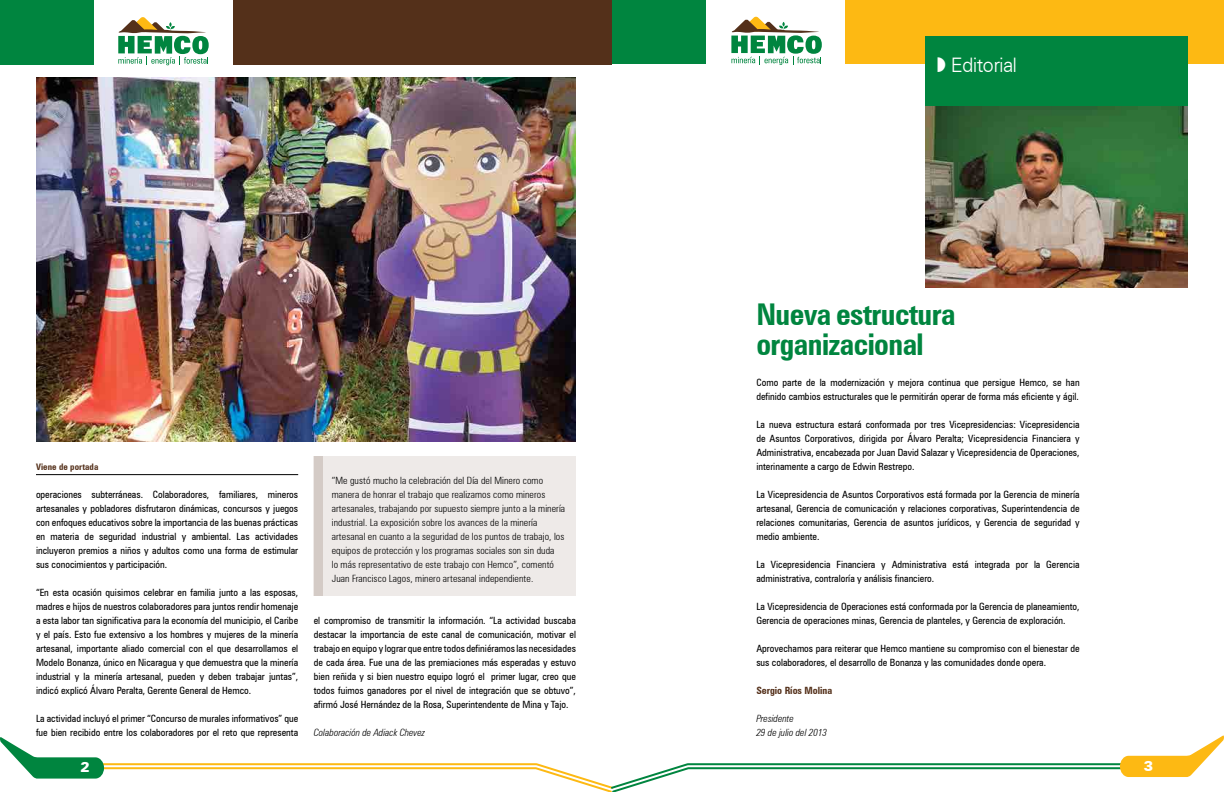
<style>
.page{position:relative;width:1224px;height:792px;background:#fff}
.page>*{position:absolute;margin:0;border:0;box-sizing:border-box;transform-origin:0 0}
.t1{font:700 condensed 30px/30px "Zurich BT";letter-spacing:-.02em;color:#00853f}
.t2{font:300 20px "Zurich BT";letter-spacing:-.04em;color:#fff}
.t3{font:900 14px "Zurich BT";color:#fff}
.t4{font:condensed 10px/14px "Zurich BT";color:#000;text-align:justify}
.t5{font:300 condensed 10px/14px "Zurich BT";letter-spacing:.01em;color:#000}
.t6{font:italic 300 condensed 10px/14px "Zurich BT";color:#000}
.t7{font:700 condensed 10px "Zurich BT";color:#54301a}
.t8{font:700 condensed 9px "Zurich BT";letter-spacing:.01em;color:#54301a}
.s1{font-family:"Monotype Sorts";font-weight:400}
</style>
<div class="page">
<svg style="left:0;top:735px;width:1224px;height:57px"></svg>
<div style="left:0;top:0;width:94px;height:64px;background:#00853f"></div>
<div style="left:612px;top:0;width:94px;height:64px;background:#00853f"></div>
<div style="left:233px;top:0;width:379px;height:64px;background:#54301a"></div>
<div style="left:845px;top:0;width:379px;height:64px;background:#fdb913"></div>
<svg style="left:118px;top:17px;width:91px;height:48px"></svg>
<svg style="left:731px;top:16px;width:91px;height:49px"></svg>
<div style="left:314px;top:456px;width:262px;height:140px;background:#eeeae8"></div>
<div style="left:314px;top:456px;width:8px;height:140px;background:#d4cbc6"></div>
<img style="left:926px;top:106px;width:262px;height:182px">
<div style="left:926px;top:36px;width:262px;height:70px;background:#00853f"></div>
<img style="left:36px;top:78px;width:540px;height:364px">
<hr style="left:36px;top:474px;width:262px;height:1px;background:#000">
<p class="t8" style="left:36px;top:461px;width:64px">Viene de portada</p>
<p class="t4" style="left:36px;top:487px;width:264px">operaciones subterráneas. Colaboradores, familiares, mineros artesanales y pobladores disfrutaron dinámicas, concursos y juegos con enfoques educativos sobre la importancia de las buenas prácticas en materia de seguridad industrial y ambiental. Las actividades incluyeron premios a niños y adultos como una forma de estimular sus conocimientos y participación.</p>
<p class="t4" style="left:36px;top:585px;width:264px">“En esta ocasión quisimos celebrar en familia junto a las esposas, madres e hijos de nuestros colaboradores para juntos rendir homenaje a esta labor tan significativa para la economía del municipio, el Caribe y el país. Esto fue extensivo a los hombres y mujeres de la minería artesanal, importante aliado comercial con el que desarrollamos el Modelo Bonanza, único en Nicaragua y que demuestra que la minería industrial y la minería artesanal, pueden y deben trabajar juntas”, indicó explicó Álvaro Peralta, Gerente General de Hemco.</p>
<p class="t4" style="left:36px;top:711px;width:264px">La actividad incluyó el primer “Concurso de murales informativos” que fue bien recibido entre los colaboradores por el reto que representa</p>
<p class="t5" style="left:332px;top:473px;width:235px">“Me gustó mucho la celebración del Día del Minero como manera de honrar el trabajo que realizamos como mineros artesanales, trabajando por supuesto siempre junto a la minería industrial. La exposición sobre los avances de la minería artesanal en cuanto a la seguridad de los puntos de trabajo, los equipos de protección y los programas sociales son sin duda<br>lo más representativo de este trabajo con Hemco”, comentó Juan Francisco Lagos, minero artesanal independiente.</p>
<p class="t4" style="left:314px;top:613px;width:264px">el compromiso de transmitir la información. “La actividad buscaba destacar la importancia de este canal de comunicación, motivar el trabajo en equipo y lograr que entre todos definiéramos las necesidades de cada área. Fue una de las premiaciones más esperadas y estuvo bien reñida y si bien nuestro equipo logró el primer lugar, creo que todos fuimos ganadores por el nivel de integración que se obtuvo”, afirmó José Hernández de la Rosa, Superintendente de Mina y Tajo.</p>
<p class="t6" style="left:314px;top:725px;width:113px">Colaboración de Adiack Chevez</p>
<h2 class="t2" style="left:937px;top:52px;width:82px"><span class="s1">Z</span> Editorial</h2>
<h1 class="t1" style="left:756px;top:299px;width:201px">Nueva estructura organizacional</h1>
<p class="t4" style="left:756px;top:375px;width:325px">Como parte de la modernización y mejora continua que persigue Hemco, se han definido cambios estructurales que le permitirán operar de forma más eficiente y ágil.</p>
<p class="t4" style="left:756px;top:417px;width:325px">La nueva estructura estará conformada por tres Vicepresidencias: Vicepresidencia de Asuntos Corporativos, dirigida por Álvaro Peralta; Vicepresidencia Financiera y Administrativa, encabezada por Juan David Salazar y Vicepresidencia de Operaciones, interinamente a cargo de Edwin Restrepo.</p>
<p class="t4" style="left:756px;top:487px;width:325px">La Vicepresidencia de Asuntos Corporativos está formada por la Gerencia de minería artesanal, Gerencia de comunicación y relaciones corporativas, Superintendencia de relaciones comunitarias, Gerencia de asuntos jurídicos, y Gerencia de seguridad y medio ambiente.</p>
<p class="t4" style="left:756px;top:557px;width:325px">La Vicepresidencia Financiera y Administrativa está integrada por la Gerencia administrativa, contraloría y análisis financiero.</p>
<p class="t4" style="left:756px;top:599px;width:325px">La Vicepresidencia de Operaciones está conformada por la Gerencia de planeamiento,<br>Gerencia de operaciones minas, Gerencia de planteles, y Gerencia de exploración.</p>
<p class="t4" style="left:756px;top:641px;width:325px">Aprovechamos para reiterar que Hemco mantiene su compromiso con el bienestar de sus colaboradores, el desarrollo de Bonanza y las comunidades donde opera.</p>
<p class="t7" style="left:756px;top:684px;width:77px">Sergio Ríos Molina</p>
<p class="t6" style="left:756px;top:711px;width:72px">Presidente<br>29 de julio del 2013</p>
<h3 class="t3" style="left:81px;top:759px;width:11px">2</h3>
<h3 class="t3" style="left:1144px;top:757px;width:11px">3</h3>
</div>
